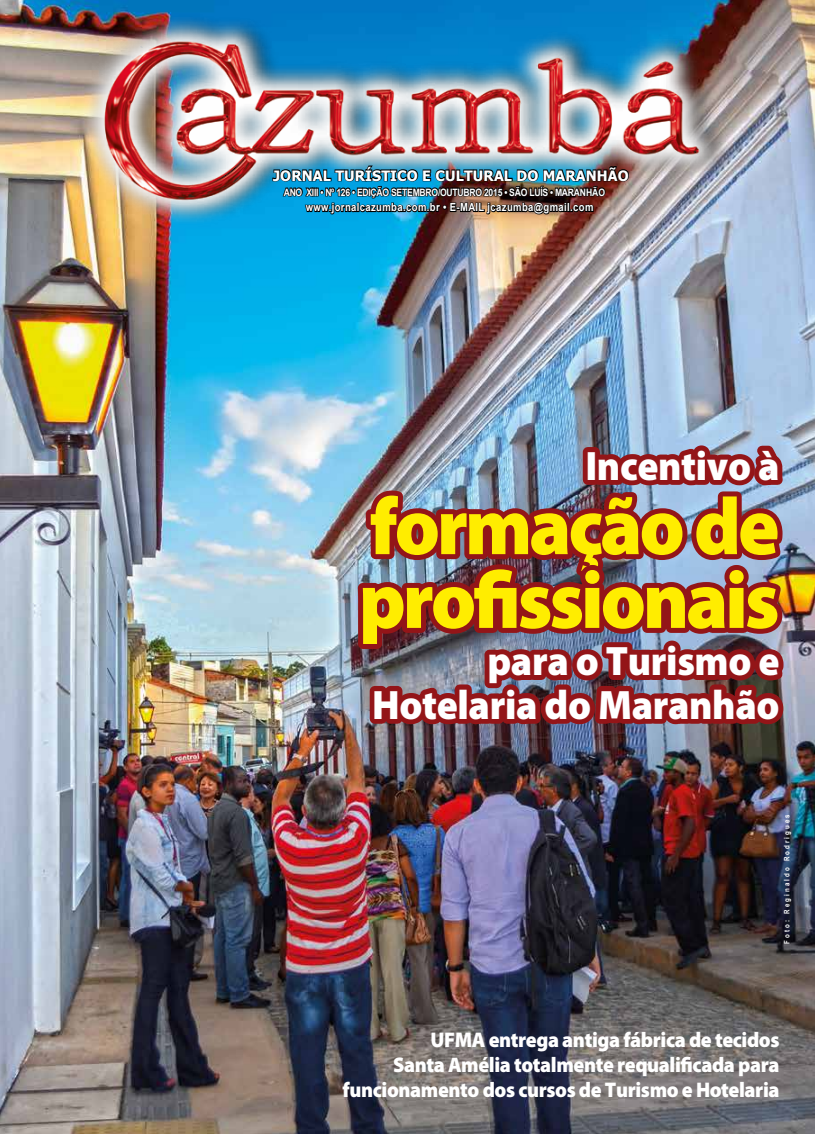
<style>
.page{position:relative;width:815px;height:1134px;background:#fff}
.page>*{position:absolute;margin:0;border:0;box-sizing:border-box;transform-origin:0 0}
.t1{font:900 81.25px/73.8px "Myriad Pro";letter-spacing:-.04em;color:#ffed00;scale:.95 1}
.t2{font:900 41.25px/43.8px "Myriad Pro";letter-spacing:-.01em;color:#fff;text-align:right;scale:.95 1}
.t3{font:900 21.25px/25px "Myriad Pro";letter-spacing:-.02em;color:#fff;text-align:right;scale:.95 1}
.t4{font:700 14.25px "Tahoma";letter-spacing:.01em;color:#fff}
.t5{font:700 11.12px "Arial";letter-spacing:.04em;color:#fff;scale:.85 1}
.t6{font:700 10.12px "Arial";letter-spacing:-.03em;color:#fff;scale:.85 1}
.t7{font:700 7.5px "Arial Narrow";letter-spacing:.28em;color:#fff}
</style>
<div class="page">
<img style="left:0;top:0;width:815px;height:1134px">
<img style="left:352px;top:437px;width:438px;height:295px">
<img style="left:62px;top:12px;width:667px;height:248px">
<img style="left:272px;top:164px;width:358px;height:52px">
<p class="t4" style="left:273px;top:165px;width:357px">JORNAL TURÍSTICO E CULTURAL DO MARANHÃO</p>
<p class="t6" style="left:284px;top:185px;width:380px">ANO XIII • Nº 126 • EDIÇÃO SETEMBRO/OUTUBRO 2015 • SÃO LUÍS • MARANHÃO</p>
<p class="t5" style="left:306px;top:200px;width:340px">www.jornalcazumba.com.br • E-MAIL jcazumba@gmail.com</p>
<h2 class="t2" style="left:585px;top:442px;width:206px">Incentivo à</h2>
<h1 class="t1" style="left:359px;top:487px;width:444px">formação de profissionais</h1>
<h2 class="t2" style="left:372px;top:637px;width:430px">para o Turismo e<br>Hotelaria do Maranhão</h2>
<p class="t7" style="left:781px;top:943px;width:131px;rotate:-90deg">Foto: Reginaldo Rodrigues</p>
<p class="t3" style="left:343px;top:1026px;width:461px">UFMA entrega antiga fábrica de tecidos<br>Santa Amélia totalmente requalificada para funcionamento dos cursos de Turismo e Hotelaria</p>
</div>
